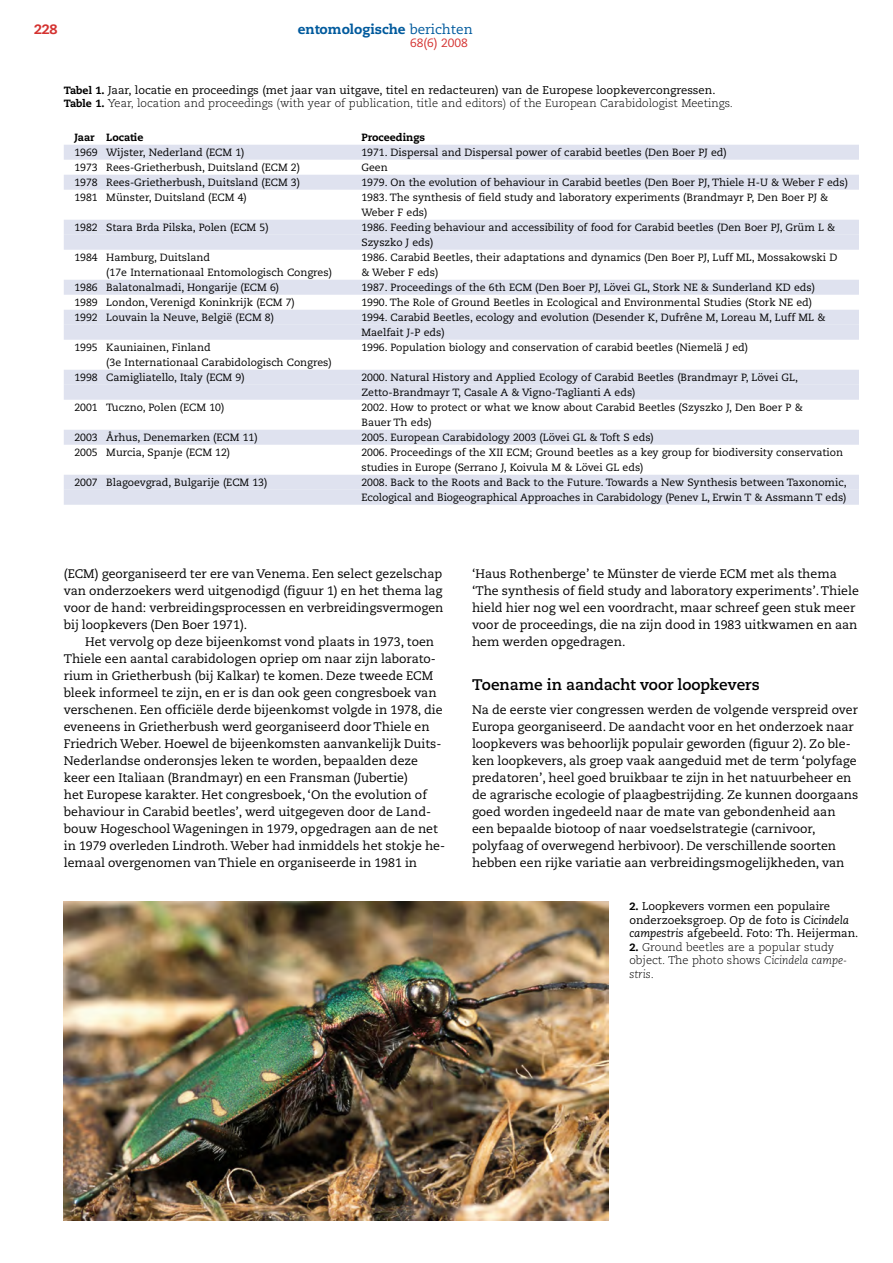
<style>
.page{position:relative;width:893px;height:1263px;background:#fff}
.page>*{position:absolute;margin:0;border:0;box-sizing:border-box;transform-origin:0 0}
.t1{font:700 15.3px "Caecilia LT Std";letter-spacing:-.005em;color:#000}
.t2{font:800 13.5px "Caecilia LT Std";color:#005a9d}
.t3{font:800 13.5px "Caecilia LT Std";color:#d43230}
.t4{font:12.3px/17px "Caecilia LT Std";color:#000}
.t5{font:12px "Caecilia LT Std";color:#d43230}
.t6{font:300 11.25px/13.5px "Caecilia LT Std";color:#000}
.t7{font:11.25px/13.5px "Caecilia LT Std";color:#000}
.t8{font:10.5px/15px "Caecilia LT Std";color:#000}
.t9{font:800 10.5px "Caecilia LT Std";color:#000}
.s1{font-weight:400}
.s2{font-weight:800;font-size:10.5px}
.s3{font-style:italic}
</style>
<div class="page">
<div style="left:64px;top:145px;width:795px;height:15px;background:#dfe2ef"></div>
<div style="left:64px;top:175px;width:795px;height:15px;background:#dfe2ef"></div>
<div style="left:64px;top:220px;width:795px;height:15px;background:#dfe2ef"></div>
<div style="left:64px;top:235px;width:795px;height:15px;background:#dfe2ef"></div>
<div style="left:64px;top:280px;width:795px;height:15px;background:#dfe2ef"></div>
<div style="left:64px;top:310px;width:795px;height:15px;background:#dfe2ef"></div>
<div style="left:64px;top:325px;width:795px;height:15px;background:#dfe2ef"></div>
<div style="left:64px;top:370px;width:795px;height:15px;background:#dfe2ef"></div>
<div style="left:64px;top:385px;width:795px;height:15px;background:#dfe2ef"></div>
<div style="left:64px;top:430px;width:795px;height:15px;background:#dfe2ef"></div>
<div style="left:64px;top:475px;width:795px;height:15px;background:#dfe2ef"></div>
<div style="left:64px;top:490px;width:795px;height:15px;background:#dfe2ef"></div>
<img style="left:64px;top:901px;width:544px;height:319px">
<p class="t3" style="left:34px;top:21px;width:25px">228</p>
<p class="t2" style="left:298px;top:21px;width:177px">entomologische <span class="s1">berichten</span></p>
<p class="t5" style="left:410px;top:36px;width:59px">68(6) 2008</p>
<p class="t6" style="left:64px;top:83px;width:671px"><span class="s2">Tabel 1.</span> <span class="s1">Jaar, locatie en proceedings (met jaar van uitgave, titel en redacteuren) van de Europese loopkevercongressen.<br></span><span class="s2">Table 1.</span> Year, location and proceedings (with year of publication, title and editors) of the European Carabidologist Meetings.</p>
<p class="t9" style="left:74px;top:131px;width:71px">Jaar Locatie</p>
<p class="t9" style="left:361px;top:131px;width:65px">Proceedings</p>
<p class="t8" style="left:74px;top:145px;width:172px">1969 Wijster, Nederland (ECM 1)</p>
<p class="t8" style="left:361px;top:145px;width:367px">1971. Dispersal and Dispersal power of carabid beetles (Den Boer PJ ed)</p>
<p class="t8" style="left:74px;top:160px;width:227px">1973 Rees-Grietherbush, Duitsland (ECM 2)</p>
<p class="t8" style="left:361px;top:160px;width:28px">Geen</p>
<p class="t8" style="left:74px;top:175px;width:227px">1978 Rees-Grietherbush, Duitsland (ECM 3)</p>
<p class="t8" style="left:361px;top:175px;width:488px">1979. On the evolution of behaviour in Carabid beetles (Den Boer PJ, Thiele H-U &amp; Weber F eds)</p>
<p class="t8" style="left:74px;top:190px;width:174px">1981 Münster, Duitsland (ECM 4)</p>
<p class="t8" style="left:361px;top:190px;width:468px">1983. The synthesis of field study and laboratory experiments (Brandmayr P, Den Boer PJ &amp;<br>Weber F eds)</p>
<p class="t8" style="left:74px;top:220px;width:196px">1982 Stara Brda Pilska, Polen (ECM 5)</p>
<p class="t8" style="left:361px;top:220px;width:475px">1986. Feeding behaviour and accessibility of food for Carabid beetles (Den Boer PJ, Grüm L &amp;<br>Szyszko J eds)</p>
<p class="t8" style="left:74px;top:250px;width:137px">1984 Hamburg, Duitsland</p>
<p class="t8" style="left:361px;top:250px;width:477px">1986. Carabid Beetles, their adaptations and dynamics (Den Boer PJ, Luff ML, Mossakowski D</p>
<p class="t8" style="left:106px;top:265px;width:227px">(17e Internationaal Entomologisch Congres)</p>
<p class="t8" style="left:361px;top:265px;width:78px">&amp; Weber F eds)</p>
<p class="t8" style="left:74px;top:280px;width:206px">1986 Balatonalmadi, Hongarije (ECM 6)</p>
<p class="t8" style="left:361px;top:280px;width:455px">1987. Proceedings of the 6th ECM (Den Boer PJ, Lövei GL, Stork NE &amp; Sunderland KD eds)</p>
<p class="t8" style="left:74px;top:295px;width:222px">1989 London, Verenigd Koninkrijk (ECM 7)</p>
<p class="t8" style="left:361px;top:295px;width:452px">1990. The Role of Ground Beetles in Ecological and Environmental Studies (Stork NE ed)</p>
<p class="t8" style="left:74px;top:310px;width:201px">1992 Louvain la Neuve, België (ECM 8)</p>
<p class="t8" style="left:361px;top:310px;width:466px">1994. Carabid Beetles, ecology and evolution (Desender K, Dufrêne M, Loreau M, Luff ML &amp;<br>Maelfait J-P eds)</p>
<p class="t8" style="left:74px;top:340px;width:138px">1995 Kauniainen, Finland</p>
<p class="t8" style="left:361px;top:340px;width:388px">1996. Population biology and conservation of carabid beetles (Niemelä J ed)</p>
<p class="t8" style="left:74px;top:355px;width:259px;text-indent:32px">(3e Internationaal Carabidologisch Congres)<br>1998 Camigliatello, Italy (ECM 9)</p>
<p class="t8" style="left:361px;top:370px;width:438px">2000. Natural History and Applied Ecology of Carabid Beetles (Brandmayr P, Lövei GL,<br>Zetto-Brandmayr T, Casale A &amp; Vigno-Taglianti A eds)</p>
<p class="t8" style="left:74px;top:400px;width:151px">2001 Tuczno, Polen (ECM 10)</p>
<p class="t8" style="left:361px;top:400px;width:443px">2002. How to protect or what we know about Carabid Beetles (Szyszko J, Den Boer P &amp;<br>Bauer Th eds)</p>
<p class="t8" style="left:74px;top:430px;width:185px">2003 Århus, Denemarken (ECM 11)</p>
<p class="t8" style="left:361px;top:430px;width:294px">2005. European Carabidology 2003 (Lövei GL &amp; Toft S eds)</p>
<p class="t8" style="left:74px;top:445px;width:157px">2005 Murcia, Spanje (ECM 12)</p>
<p class="t8" style="left:361px;top:445px;width:483px">2006. Proceedings of the XII ECM; Ground beetles as a key group for biodiversity conservation studies in Europe (Serrano J, Koivula M &amp; Lövei GL eds)</p>
<p class="t8" style="left:74px;top:475px;width:195px">2007 Blagoevgrad, Bulgarije (ECM 13)</p>
<p class="t8" style="left:361px;top:475px;width:487px">2008. Back to the Roots and Back to the Future. Towards a New Synthesis between Taxonomic,<br>Ecological and Biogeographical Approaches in Carabidology (Penev L, Erwin T &amp; Assmann T eds)</p>
<p class="t4" style="left:64px;top:566px;width:381px;text-align:justify">(ECM) georganiseerd ter ere van Venema. Een select gezelschap van onderzoekers werd uitgenodigd (figuur 1) en het thema lag voor de hand: verbreidingsprocessen en verbreidingsvermogen bij loopkevers (Den Boer 1971).</p>
<p class="t4" style="left:64px;top:634px;width:383px;text-indent:21px">Het vervolg op deze bijeenkomst vond plaats in 1973, toen Thiele een aantal carabidologen opriep om naar zijn laborato&shy;rium in Grietherbush (bij Kalkar) te komen. Deze tweede ECM bleek informeel te zijn, en er is dan ook geen congresboek van verschenen. Een officiële derde bijeenkomst volgde in 1978, die eveneens in Grietherbush werd georganiseerd door Thiele en Friedrich Weber. Hoewel de bijeenkomsten aanvankelijk Duits-Nederlandse onderonsjes leken te worden, bepaalden deze keer een Italiaan (Brandmayr) en een Fransman (Jubertie)<br>het Europese karakter. Het congresboek, ‘On the evolution of behaviour in Carabid beetles’, werd uitgegeven door de Land&shy;bouw Hogeschool Wageningen in 1979, opgedragen aan de net in 1979 overleden Lindroth. Weber had inmiddels het stokje he&shy;lemaal overgenomen van Thiele en organiseerde in 1981 in</p>
<p class="t4" style="left:472px;top:566px;width:388px">‘Haus Rothenberge’ te Münster de vierde ECM met als thema ‘The synthesis of field study and laboratory experiments’. Thiele hield hier nog wel een voordracht, maar schreef geen stuk meer voor de proceedings, die na zijn dood in 1983 uitkwamen en aan hem werden opgedragen.</p>
<h1 class="t1" style="left:472px;top:675px;width:289px">Toename in aandacht voor loopkevers</h1>
<p class="t4" style="left:472px;top:702px;width:388px">Na de eerste vier congressen werden de volgende verspreid over Europa georganiseerd. De aandacht voor en het onderzoek naar loopkevers was behoorlijk populair geworden (figuur 2). Zo ble&shy;ken loopkevers, als groep vaak aangeduid met de term ‘polyfage predatoren’, heel goed bruikbaar te zijn in het natuurbeheer en de agrarische ecologie of plaagbestrijding. Ze kunnen doorgaans goed worden ingedeeld naar de mate van gebondenheid aan een bepaalde biotoop of naar voedselstrategie (carnivoor, polyfaag of overwegend herbivoor). De verschillende soorten hebben een rijke variatie aan verbreidingsmogelijkheden, van</p>
<p class="t7" style="left:629px;top:900px;width:231px"><span class="s2">2.</span> Loopkevers vormen een populaire onderzoeksgroep. Op de foto is <span class="s3">Cicindela campestris</span> afgebeeld. Foto: Th. Heijerman.</p>
<p class="t6" style="left:629px;top:940px;width:219px"><span class="s2">2.</span> Ground beetles are a popular study object. The photo shows <span class="s3">Cicindela campe&shy;stris</span>.</p>
</div>
